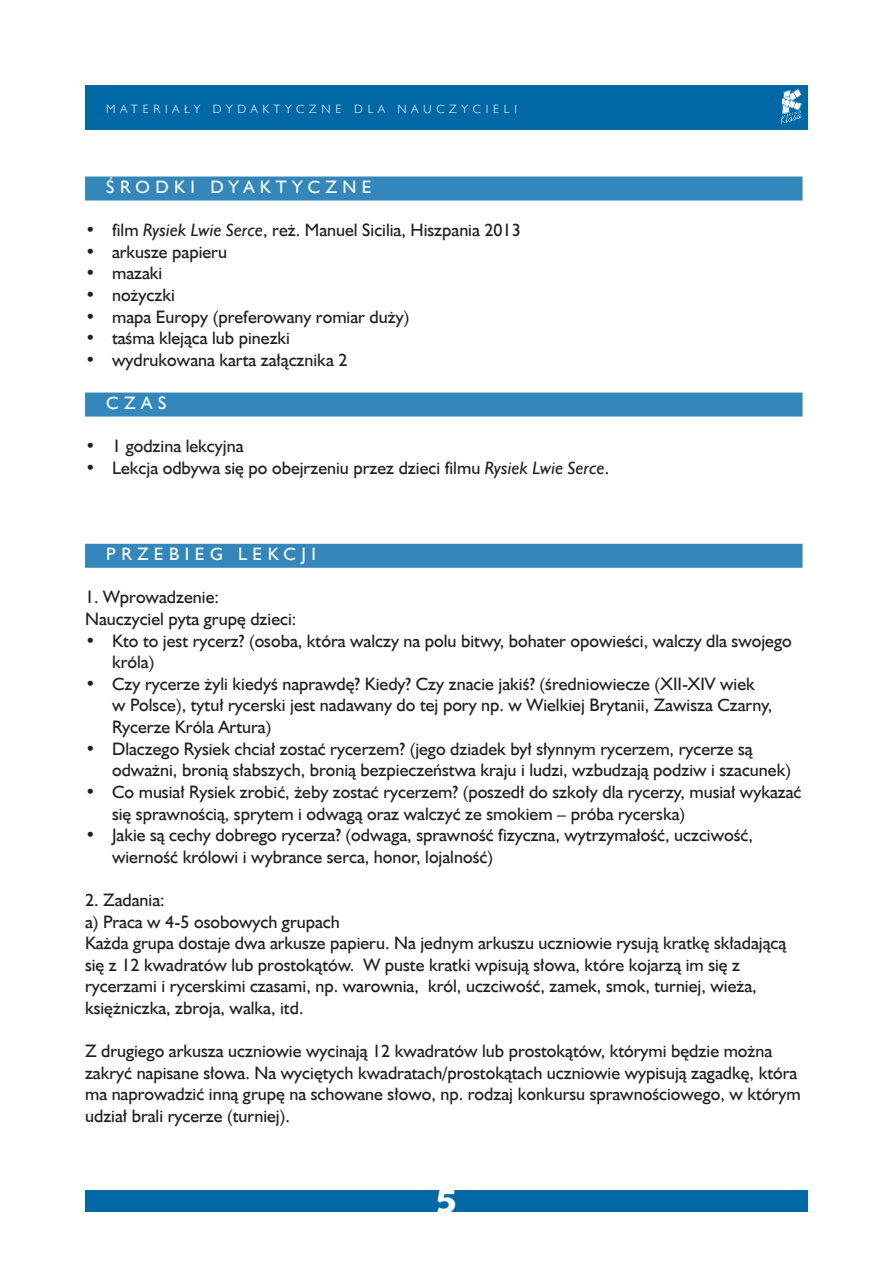
<style>
.page{position:relative;width:893px;height:1263px;background:#fff}
.page>*{position:absolute;margin:0;border:0;box-sizing:border-box;transform-origin:0 0}
.t1{font:34.5px "Humanst 531 Blk EU Normal";color:#fff}
.Tekst{font:18px/21.6px "Humanst 521 EU Normal";color:#231f20}
.Srodtytul{font:18px "Humanst 521 EU Normal";letter-spacing:.3em;color:#fff}
.t2{font:12px "Humanst 521 Lt EU Normal";letter-spacing:.4em;color:#fff}
.s1{font-family:"Humanst 521 EU Italic"}
</style>
<div class="page">
<div style="left:85px;top:85px;width:723px;height:45px;background:#0068a5"></div>
<div style="left:85px;top:1190px;width:723px;height:21px;background:#0068a5"></div>
<img style="left:781px;top:88px;width:21px;height:37px">
<div style="left:85px;top:177px;width:717px;height:24px;background:#3487bb"></div>
<div style="left:85px;top:393px;width:717px;height:24px;background:#3487bb"></div>
<div style="left:85px;top:544px;width:717px;height:24px;background:#3487bb"></div>
<p class="t2" style="left:106px;top:102px;width:412px">MATERIAŁY DYDAKTYCZNE DLA NAUCZYCIELI</p>
<p class="Srodtytul" style="left:106px;top:176px;width:267px">ŚRODKI DYAKTYCZNE</p>
<p class="Tekst" style="left:85px;top:219px;width:437px">• film <span class="s1">Rysiek Lwie Serce</span>, reż. Manuel Sicilia, Hiszpania 2013</p>
<p class="Tekst" style="left:85px;top:241px;width:143px">• arkusze papieru</p>
<p class="Tekst" style="left:85px;top:262px;width:79px">• mazaki</p>
<p class="Tekst" style="left:85px;top:284px;width:91px">• nożyczki</p>
<p class="Tekst" style="left:85px;top:306px;width:326px">• mapa Europy (preferowany romiar duży)</p>
<p class="Tekst" style="left:85px;top:327px;width:207px">• taśma klejąca lub pinezki</p>
<p class="Tekst" style="left:85px;top:349px;width:264px">• wydrukowana karta załącznika 2</p>
<p class="Srodtytul" style="left:106px;top:392px;width:62px">CZAS</p>
<p class="Tekst" style="left:85px;top:435px;width:160px">• 1 godzina lekcyjna</p>
<p class="Tekst" style="left:85px;top:457px;width:526px">• Lekcja odbywa się po obejrzeniu przez dzieci filmu <span class="s1">Rysiek Lwie Serce</span>.</p>
<p class="Srodtytul" style="left:106px;top:543px;width:211px">PRZEBIEG LEKCJI</p>
<p class="Tekst" style="left:85px;top:586px;width:135px">1. Wprowadzenie:</p>
<p class="Tekst" style="left:85px;top:608px;width:213px">Nauczyciel pyta grupę dzieci:</p>
<p class="Tekst" style="left:112px;top:630px;width:681px;text-indent:-27px">• Kto to jest rycerz? (osoba, która walczy na polu bitwy, bohater opowieści, walczy dla swojego króla)</p>
<p class="Tekst" style="left:112px;top:673px;width:662px;text-indent:-27px">• Czy rycerze żyli kiedyś naprawdę? Kiedy? Czy znacie jakiś? (średniowiecze (XII-XIV wiek w Polsce), tytuł rycerski jest nadawany do tej pory np. w Wielkiej Brytanii, Zawisza Czarny,<br>Rycerze Króla Artura)</p>
<p class="Tekst" style="left:112px;top:738px;width:680px;text-indent:-27px">• Dlaczego Rysiek chciał zostać rycerzem? (jego dziadek był słynnym rycerzem, rycerze są odważni, bronią słabszych, bronią bezpieczeństwa kraju i ludzi, wzbudzają podziw i szacunek)</p>
<p class="Tekst" style="left:112px;top:781px;width:691px;text-indent:-27px">• Co musiał Rysiek zrobić, żeby zostać rycerzem? (poszedł do szkoły dla rycerzy, musiał wykazać się sprawnością, sprytem i odwagą oraz walczyć ze smokiem – próba rycerska)</p>
<p class="Tekst" style="left:112px;top:824px;width:642px;text-indent:-27px">• Jakie są cechy dobrego rycerza? (odwaga, sprawność fizyczna, wytrzymałość, uczciwość, wierność królowi i wybrance serca, honor, lojalność)</p>
<p class="Tekst" style="left:85px;top:889px;width:81px">2. Zadania:</p>
<p class="Tekst" style="left:85px;top:910px;width:256px">a) Praca w 4-5 osobowych grupach</p>
<p class="Tekst" style="left:85px;top:932px;width:703px">Każda grupa dostaje dwa arkusze papieru. Na jednym arkuszu uczniowie rysują kratkę składającą się z 12 kwadratów lub prostokątów. W puste kratki wpisują słowa, które kojarzą im się z rycerzami i rycerskimi czasami, np. warownia, król, uczciwość, zamek, smok, turniej, wieża, księżniczka, zbroja, walka, itd.</p>
<p class="Tekst" style="left:85px;top:1040px;width:717px">Z drugiego arkusza uczniowie wycinają 12 kwadratów lub prostokątów, którymi będzie można zakryć napisane słowa. Na wyciętych kwadratach/prostokątach uczniowie wypisują zagadkę, która ma naprowadzić inną grupę na schowane słowo, np. rodzaj konkursu sprawnościowego, w którym udział brali rycerze (turniej).</p>
<h1 class="t1" style="left:436px;top:1179px;width:23px">5</h1>
</div>
